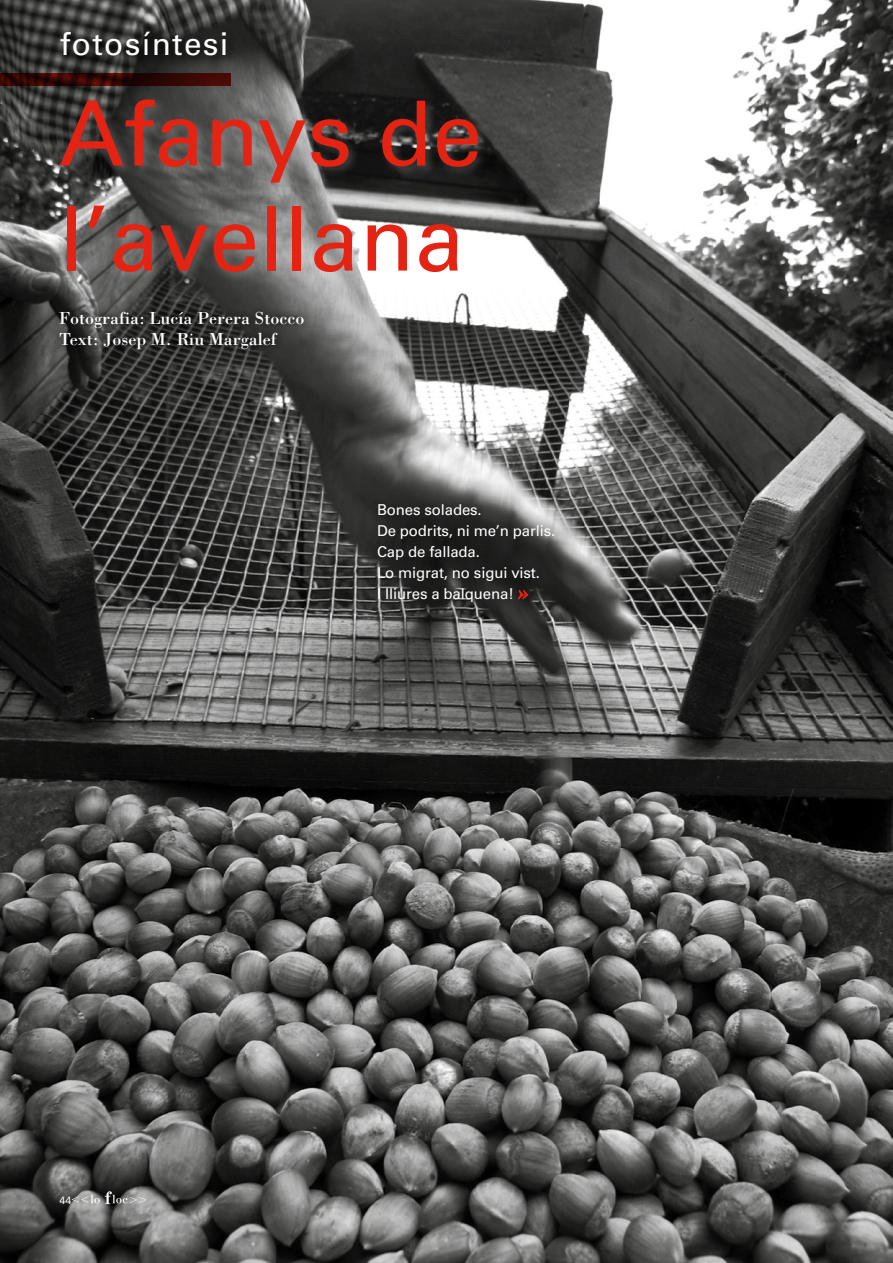
<style>
.page{position:relative;width:893px;height:1263px;background:#fff}
.page>*{position:absolute;margin:0;border:0;box-sizing:border-box;transform-origin:0 0}
.t1{font:90px/105px "Univers";color:#e42313}
.t2{font:31.5px "Univers";letter-spacing:.04em;color:#fff}
.t3{font:18px/21.6px "Bodoni";color:#fff}
.t4{font:15px/21px "Univers";letter-spacing:-.01em;color:#fff}
.t5{font:10.5px "Univers";color:#fff}
</style>
<div class="page">
<img style="left:0;top:0;width:893px;height:1263px">
<div style="left:57px;top:96px;width:433px;height:189px;background:#fff;opacity:.2"></div>
<svg style="left:52px;top:303px;width:259px;height:54px;background:#343333"></svg>
<div style="left:370px;top:496px;width:191px;height:113px;background:#000;opacity:.2"></div>
<svg style="left:517px;top:590px;width:11px;height:11px"></svg>
<svg style="left:57px;top:28px;width:181px;height:40px;background:#2a2a29"></svg>
<svg style="left:0;top:74px;width:231px;height:12px;background:#330703"></svg>
<svg style="left:72px;top:1191px;width:74px;height:13px"></svg>
<h2 class="t2" style="left:60px;top:25px;width:170px">fotosíntesi</h2>
<h1 class="t1" style="left:59px;top:82px;width:425px">Afanys de l’avellana</h1>
<p class="t3" style="left:59px;top:307px;width:247px">Fotografia: Lucía Perera Stocco<br>Text: Josep M. Riu Margalef</p>
<p class="t5" style="left:60px;top:1193px;width:13px">44</p>
<p class="t4" style="left:377px;top:499px;width:180px">Bones solades.<br>De podrits, ni me’n parlis.<br>Cap de fallada.<br>Lo migrat, no sigui vist.<br>I lliures a balquena!</p>
</div>
